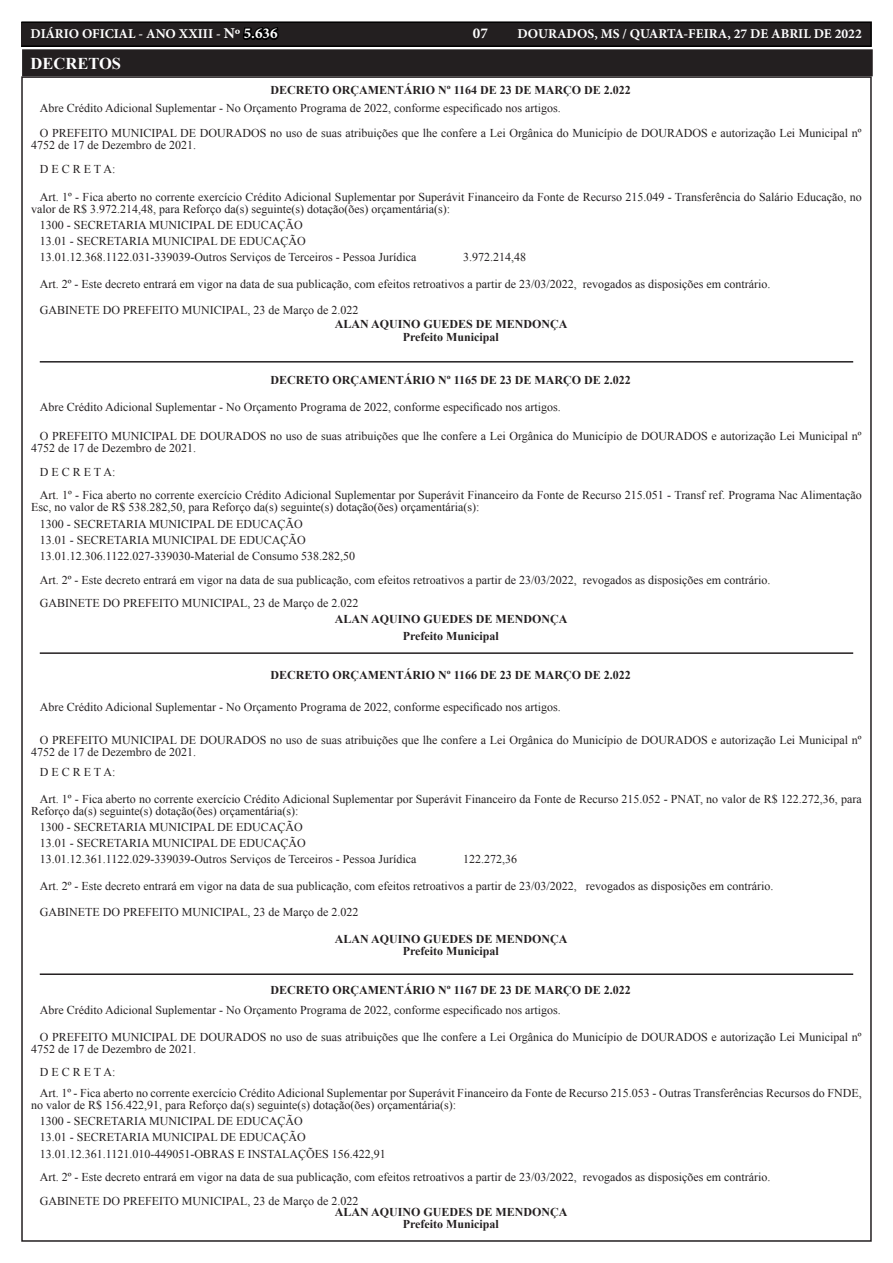
<style>
.page{position:relative;width:893px;height:1263px;background:#fff}
.page>*{position:absolute;margin:0;border:0;box-sizing:border-box;transform-origin:0 0}
.TEXTO{font:700 16.5px "Times New Roman";color:#fff}
.t1{font:700 15px "Minion Pro";color:#fff}
.t2{font:700 13.5px "Minion Pro";color:#fff}
.TEXTO-2{font:12px/12px "Times New Roman";color:#231f20}
.TEXTO-3{font:700 12px "Times New Roman";color:#231f20}
.s1{font-size:15px}
.s2{font-size:15px;color:#000}
</style>
<div class="page">
<div style="left:21px;top:22px;width:850px;height:24px;background:#231f20"></div>
<div style="left:21px;top:21px;width:851px;height:26px;border:2px solid #000"></div>
<hr style="left:40px;top:361px;width:813px;height:2px;background:#231f20">
<hr style="left:40px;top:652px;width:813px;height:2px;background:#231f20">
<hr style="left:40px;top:973px;width:813px;height:2px;background:#231f20">
<div style="left:24px;top:51px;width:847px;height:23px;background:#231f20"></div>
<div style="left:22px;top:49px;width:851px;height:27px;border:4px solid #231f20"></div>
<p class="t2" style="left:31px;top:25px;width:248px">DIÁRIO OFICIAL - ANO XXIII - <span class="s1">Nº</span> <span class="s2">5.636</span></p>
<p class="t1" style="left:473px;top:23px;width:17px">07</p>
<p class="t2" style="left:517px;top:25px;width:346px">DOURADOS, MS / QUARTA-FEIRA, 27 DE ABRIL DE 2022</p>
<p class="TEXTO" style="left:31px;top:52px;width:92px">DECRETOS</p>
<p class="TEXTO-3" style="left:270px;top:82px;width:362px">DECRETO ORÇAMENTÁRIO Nº 1164 DE 23 DE MARÇO DE 2.022</p>
<p class="TEXTO-2" style="left:40px;top:102px;width:522px">Abre Crédito Adicional Suplementar - No Orçamento Programa de 2022, conforme especificado nos artigos.</p>
<p class="TEXTO-2" style="left:31px;top:127px;width:832px;text-indent:9px">O PREFEITO MUNICIPAL DE DOURADOS no uso de suas atribuições que lhe confere a Lei Orgânica do Município de DOURADOS e autorização Lei Municipal nº<br>4752 de 17 de Dezembro de 2021.</p>
<p class="TEXTO-2" style="left:40px;top:162px;width:77px">D E C R E T A:</p>
<p class="TEXTO-2" style="left:31px;top:190px;width:832px;text-indent:9px">Art. 1º - Fica aberto no corrente exercício Crédito Adicional Suplementar por Superávit Financeiro da Fonte de Recurso 215.049 - Transferência do Salário Educação, no valor de R$ 3.972.214,48, para Reforço da(s) seguinte(s) dotação(ões) orçamentária(s):</p>
<p class="TEXTO-2" style="left:40px;top:219px;width:265px">1300 - SECRETARIA MUNICIPAL DE EDUCAÇÃO</p>
<p class="TEXTO-2" style="left:40px;top:235px;width:268px">13.01 - SECRETARIA MUNICIPAL DE EDUCAÇÃO</p>
<p class="TEXTO-2" style="left:40px;top:251px;width:378px">13.01.12.368.1122.031-339039-Outros Serviços de Terceiros - Pessoa Jurídica</p>
<p class="TEXTO-2" style="left:463px;top:251px;width:64px">3.972.214,48</p>
<p class="TEXTO-2" style="left:40px;top:278px;width:732px">Art. 2º - Este decreto entrará em vigor na data de sua publicação, com efeitos retroativos a partir de 23/03/2022, revogados as disposições em contrário.</p>
<p class="TEXTO-2" style="left:40px;top:304px;width:320px">GABINETE DO PREFEITO MUNICIPAL, 23 de Março de 2.022</p>
<p class="TEXTO-3" style="left:335px;top:315px;width:234px">ALAN AQUINO GUEDES DE MENDONÇA</p>
<p class="TEXTO-3" style="left:403px;top:328px;width:98px">Prefeito Municipal</p>
<p class="TEXTO-3" style="left:270px;top:372px;width:362px">DECRETO ORÇAMENTÁRIO Nº 1165 DE 23 DE MARÇO DE 2.022</p>
<p class="TEXTO-2" style="left:40px;top:401px;width:522px">Abre Crédito Adicional Suplementar - No Orçamento Programa de 2022, conforme especificado nos artigos.</p>
<p class="TEXTO-2" style="left:31px;top:430px;width:832px;text-indent:9px">O PREFEITO MUNICIPAL DE DOURADOS no uso de suas atribuições que lhe confere a Lei Orgânica do Município de DOURADOS e autorização Lei Municipal nº<br>4752 de 17 de Dezembro de 2021.</p>
<p class="TEXTO-2" style="left:40px;top:466px;width:77px">D E C R E T A:</p>
<p class="TEXTO-2" style="left:31px;top:489px;width:832px;text-indent:9px">Art. 1º - Fica aberto no corrente exercício Crédito Adicional Suplementar por Superávit Financeiro da Fonte de Recurso 215.051 - Transf ref. Programa Nac Alimentação<br>Esc, no valor de R$ 538.282,50, para Reforço da(s) seguinte(s) dotação(ões) orçamentária(s):</p>
<p class="TEXTO-2" style="left:40px;top:517px;width:265px">1300 - SECRETARIA MUNICIPAL DE EDUCAÇÃO</p>
<p class="TEXTO-2" style="left:40px;top:534px;width:268px">13.01 - SECRETARIA MUNICIPAL DE EDUCAÇÃO</p>
<p class="TEXTO-2" style="left:40px;top:550px;width:317px">13.01.12.306.1122.027-339030-Material de Consumo 538.282,50</p>
<p class="TEXTO-2" style="left:40px;top:573px;width:732px">Art. 2º - Este decreto entrará em vigor na data de sua publicação, com efeitos retroativos a partir de 23/03/2022, revogados as disposições em contrário.</p>
<p class="TEXTO-2" style="left:40px;top:597px;width:320px">GABINETE DO PREFEITO MUNICIPAL, 23 de Março de 2.022</p>
<p class="TEXTO-3" style="left:335px;top:611px;width:234px">ALAN AQUINO GUEDES DE MENDONÇA</p>
<p class="TEXTO-3" style="left:403px;top:627px;width:98px">Prefeito Municipal</p>
<p class="TEXTO-3" style="left:270px;top:666px;width:362px">DECRETO ORÇAMENTÁRIO Nº 1166 DE 23 DE MARÇO DE 2.022</p>
<p class="TEXTO-2" style="left:40px;top:701px;width:522px">Abre Crédito Adicional Suplementar - No Orçamento Programa de 2022, conforme especificado nos artigos.</p>
<p class="TEXTO-2" style="left:31px;top:733px;width:832px;text-indent:9px">O PREFEITO MUNICIPAL DE DOURADOS no uso de suas atribuições que lhe confere a Lei Orgânica do Município de DOURADOS e autorização Lei Municipal nº<br>4752 de 17 de Dezembro de 2021.</p>
<p class="TEXTO-2" style="left:40px;top:766px;width:77px">D E C R E T A:</p>
<p class="TEXTO-2" style="left:31px;top:792px;width:832px;text-indent:9px">Art. 1º - Fica aberto no corrente exercício Crédito Adicional Suplementar por Superávit Financeiro da Fonte de Recurso 215.052 - PNAT, no valor de R$ 122.272,36, para<br>Reforço da(s) seguinte(s) dotação(ões) orçamentária(s):</p>
<p class="TEXTO-2" style="left:40px;top:821px;width:265px">1300 - SECRETARIA MUNICIPAL DE EDUCAÇÃO</p>
<p class="TEXTO-2" style="left:40px;top:837px;width:268px">13.01 - SECRETARIA MUNICIPAL DE EDUCAÇÃO</p>
<p class="TEXTO-2" style="left:40px;top:853px;width:378px">13.01.12.361.1122.029-339039-Outros Serviços de Terceiros - Pessoa Jurídica</p>
<p class="TEXTO-2" style="left:463px;top:853px;width:55px">122.272,36</p>
<p class="TEXTO-2" style="left:40px;top:880px;width:735px">Art. 2º - Este decreto entrará em vigor na data de sua publicação, com efeitos retroativos a partir de 23/03/2022, revogados as disposições em contrário.</p>
<p class="TEXTO-2" style="left:40px;top:906px;width:320px">GABINETE DO PREFEITO MUNICIPAL, 23 de Março de 2.022</p>
<p class="TEXTO-3" style="left:335px;top:931px;width:234px">ALAN AQUINO GUEDES DE MENDONÇA</p>
<p class="TEXTO-3" style="left:403px;top:942px;width:98px">Prefeito Municipal</p>
<p class="TEXTO-3" style="left:270px;top:981px;width:362px">DECRETO ORÇAMENTÁRIO Nº 1167 DE 23 DE MARÇO DE 2.022</p>
<p class="TEXTO-2" style="left:40px;top:1004px;width:522px">Abre Crédito Adicional Suplementar - No Orçamento Programa de 2022, conforme especificado nos artigos.</p>
<p class="TEXTO-2" style="left:31px;top:1030px;width:832px;text-indent:9px">O PREFEITO MUNICIPAL DE DOURADOS no uso de suas atribuições que lhe confere a Lei Orgânica do Município de DOURADOS e autorização Lei Municipal nº<br>4752 de 17 de Dezembro de 2021.</p>
<p class="TEXTO-2" style="left:40px;top:1066px;width:77px">D E C R E T A:</p>
<p class="TEXTO-2" style="left:31px;top:1086px;width:832px;text-indent:9px">Art. 1º - Fica aberto no corrente exercício Crédito Adicional Suplementar por Superávit Financeiro da Fonte de Recurso 215.053 - Outras Transferências Recursos do FNDE, no valor de R$ 156.422,91, para Reforço da(s) seguinte(s) dotação(ões) orçamentária(s):</p>
<p class="TEXTO-2" style="left:40px;top:1115px;width:265px">1300 - SECRETARIA MUNICIPAL DE EDUCAÇÃO</p>
<p class="TEXTO-2" style="left:40px;top:1131px;width:268px">13.01 - SECRETARIA MUNICIPAL DE EDUCAÇÃO</p>
<p class="TEXTO-2" style="left:40px;top:1147px;width:347px">13.01.12.361.1121.010-449051-OBRAS E INSTALAÇÕES 156.422,91</p>
<p class="TEXTO-2" style="left:40px;top:1171px;width:732px">Art. 2º - Este decreto entrará em vigor na data de sua publicação, com efeitos retroativos a partir de 23/03/2022, revogados as disposições em contrário.</p>
<p class="TEXTO-2" style="left:40px;top:1194px;width:320px">GABINETE DO PREFEITO MUNICIPAL, 23 de Março de 2.022</p>
<p class="TEXTO-3" style="left:335px;top:1204px;width:234px">ALAN AQUINO GUEDES DE MENDONÇA</p>
<p class="TEXTO-3" style="left:403px;top:1216px;width:98px">Prefeito Municipal</p>
</div>
